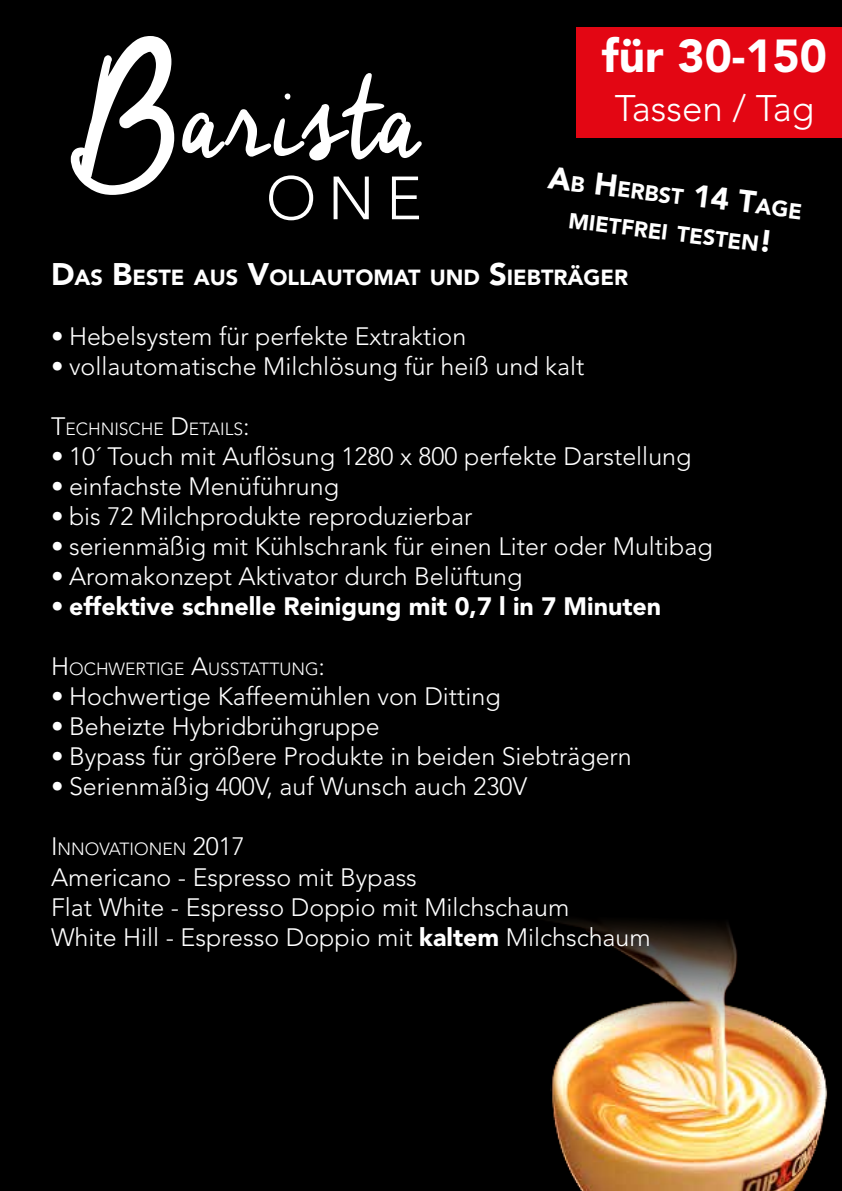
<style>
.page{position:relative;width:842px;height:1191px;background:#000}
.page>*{position:absolute;margin:0;border:0;box-sizing:border-box;transform-origin:0 0}
.t1{font:900 45.9px "Avenir LT Std";color:#fff}
.t2{font:300 36.7px "Avenir LT Std";color:#fff}
.t3{font:300 25px/30px "Avenir LT Std";color:#fff}
.t4{font:900 25px "Avenir LT Std";color:#fff}
.t5{font:900 21.7px/37.2px "Avenir LT Std";color:#fff;text-align:center}
.t6{font:300 17.5px "Avenir LT Std";color:#fff}
.s1{font-size:31px}
.s2{font-size:25px}
.s3{font-weight:900}
</style>
<div class="page">
<img style="left:547px;top:920px;width:281px;height:271px">
<svg style="left:182px;top:73px;width:240px;height:87px"></svg>
<svg style="left:269px;top:175px;width:150px;height:45px"></svg>
<svg style="left:71px;top:36px;width:103px;height:159px"></svg>
<div style="left:577px;top:27px;width:265px;height:111px;background:#e30613"></div>
<h1 class="t1" style="left:602px;top:28px;width:226px">für 30-150</h1>
<h2 class="t2" style="left:615px;top:87px;width:201px">Tassen / Tag</h2>
<p class="t5" style="left:550px;top:162px;width:257px;rotate:7deg"><span class="s1">A</span>B <span class="s1">H</span>ERBST <span class="s1">14 T</span>AGE<br>MIETFREI TESTEN<span class="s1">!</span></p>
<p class="t5" style="left:51px;top:259px;width:579px"><span class="s1">D</span>AS <span class="s1">B</span>ESTE AUS <span class="s1">V</span>OLLAUTOMAT UND <span class="s1">S</span>IEBTRÄGER</p>
<p class="t3" style="left:51px;top:322px;width:417px">• Hebelsystem für perfekte Extraktion</p>
<p class="t3" style="left:51px;top:352px;width:535px">• vollautomatische Milchlösung für heiß und kalt</p>
<p class="t6" style="left:51px;top:419px;width:200px"><span class="s2">T</span>ECHNISCHE <span class="s2">D</span>ETAILS<span class="s2">:</span></p>
<p class="t3" style="left:51px;top:442px;width:642px">• 10´ Touch mit Auflösung 1280 x 800 perfekte Darstellung</p>
<p class="t3" style="left:51px;top:472px;width:289px">• einfachste Menüführung</p>
<p class="t3" style="left:51px;top:502px;width:423px">• bis 72 Milchprodukte reproduzierbar</p>
<p class="t3" style="left:51px;top:532px;width:663px">• serienmäßig mit Kühlschrank für einen Liter oder Multibag</p>
<p class="t3" style="left:51px;top:562px;width:473px">• Aromakonzept Aktivator durch Belüftung</p>
<p class="t4" style="left:51px;top:591px;width:612px">• effektive schnelle Reinigung mit 0,7 l in 7 Minuten</p>
<p class="t6" style="left:51px;top:659px;width:276px"><span class="s2">H</span> OCHWERTIGE <span class="s2">A</span>USSTATTUNG<span class="s2">:</span></p>
<p class="t3" style="left:51px;top:682px;width:451px">• Hochwertige Kaffeemühlen von Ditting</p>
<p class="t3" style="left:51px;top:712px;width:330px">• Beheizte Hybridbrühgruppe</p>
<p class="t3" style="left:51px;top:742px;width:582px">• Bypass für größere Produkte in beiden Siebträgern</p>
<p class="t3" style="left:51px;top:772px;width:478px">• Serienmäßig 400V, auf Wunsch auch 230V</p>
<p class="t6" style="left:51px;top:839px;width:195px"><span class="s2">I</span> NNOVATIONEN <span class="s2">2017</span></p>
<p class="t3" style="left:51px;top:862px;width:601px">Americano - Espresso mit Bypass<br>Flat White - Espresso Doppio mit Milchschaum<br>White Hill - Espresso Doppio mit <span class="s3">kaltem</span> Milchschaum</p>
</div>
